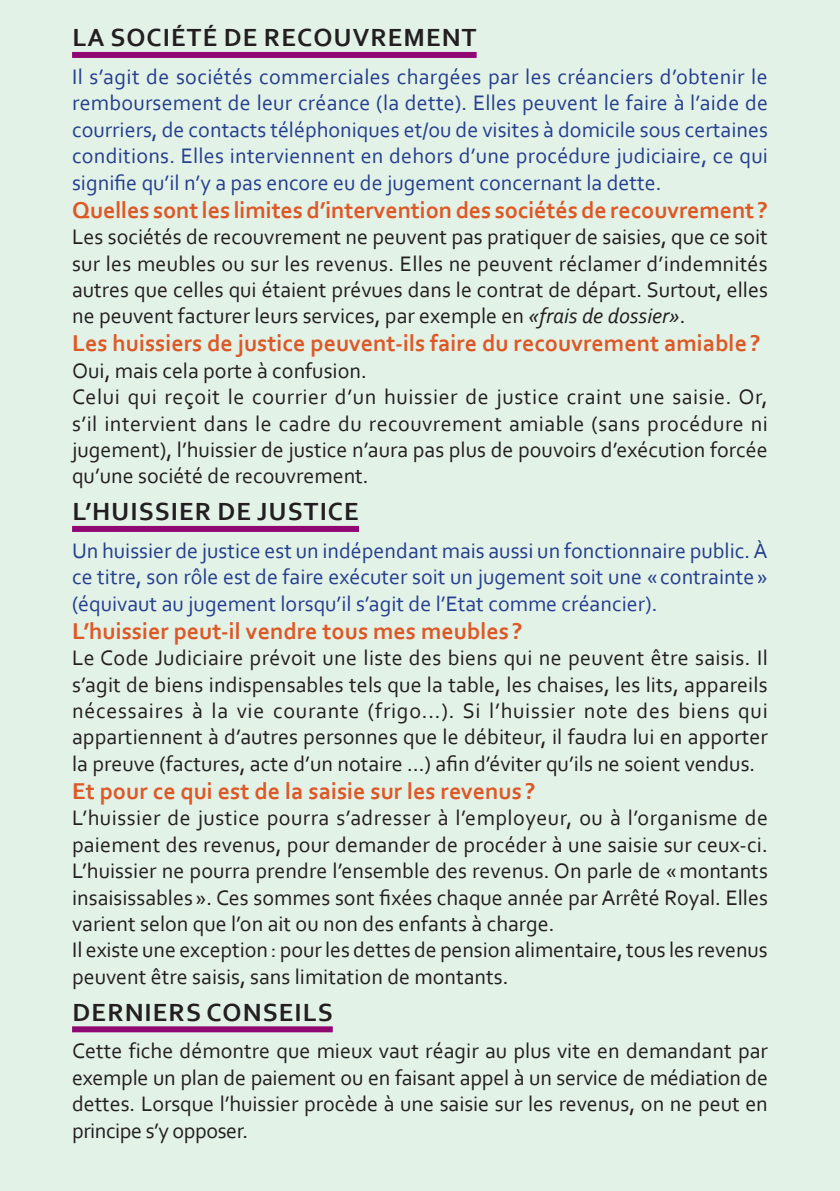
<style>
.page{position:relative;width:840px;height:1191px;background:#fff}
.page>*{position:absolute;margin:0;border:0;box-sizing:border-box;transform-origin:0 0}
.titre_en_blanc__bandeau{font:700 26px "Corbel";letter-spacing:.04em;color:#231f20}
.paragraphe_noir{font:700 24px "Corbel";color:#dd5827}
.paragraphe_noir-2{font:22px/26.4px "Corbel";color:#231f20;text-align:justify}
.paragraphe_noir-3{font:22px/26.4px "Corbel";color:#253f8e;text-align:justify}
.s1{font-style:italic}
</style>
<div class="page">
<div style="left:0;top:0;width:839px;height:1191px;background:#e3f2e7"></div>
<div style="left:72px;top:52px;width:404px;height:6px;background:#900872"></div>
<div style="left:72px;top:526px;width:287px;height:6px;background:#900872"></div>
<div style="left:72px;top:1026px;width:260px;height:6px;background:#900872"></div>
<p class="titre_en_blanc__bandeau" style="left:73px;top:22px;width:405px">LA SOCIÉTÉ DE RECOUVREMENT</p>
<p class="paragraphe_noir-3" style="left:72px;top:63px;width:697px">Il s’agit de sociétés commerciales chargées par les créanciers d’obtenir le remboursement de leur créance (la dette). Elles peuvent le faire à l’aide de courriers, de contacts téléphoniques et/ou de visites à domicile sous certaines conditions. Elles interviennent en dehors d’une procédure judiciaire, ce qui signifie qu’il n’y a pas encore eu de jugement concernant la dette.</p>
<p class="paragraphe_noir" style="left:72px;top:195px;width:697px">Quelles sont les limites d’intervention des sociétés de recouvrement ?</p>
<p class="paragraphe_noir-2" style="left:72px;top:223px;width:697px">Les sociétés de recouvrement ne peuvent pas pratiquer de saisies, que ce soit sur les meubles ou sur les revenus. Elles ne peuvent réclamer d’indemnités autres que celles qui étaient prévues dans le contrat de départ. Surtout, elles ne peuvent facturer leurs services, par exemple en <span class="s1">«frais de dossier»</span>.</p>
<p class="paragraphe_noir" style="left:72px;top:328px;width:689px">Les huissiers de justice peuvent-ils faire du recouvrement amiable?</p>
<p class="paragraphe_noir-2" style="left:72px;top:357px;width:296px">Oui, mais cela porte à confusion.</p>
<p class="paragraphe_noir-2" style="left:72px;top:383px;width:697px">Celui qui reçoit le courrier d’un huissier de justice craint une saisie. Or, s’il intervient dans le cadre du recouvrement amiable (sans procédure ni jugement), l’huissier de justice n’aura pas plus de pouvoirs d’exécution forcée qu’une société de recouvrement.</p>
<p class="titre_en_blanc__bandeau" style="left:73px;top:495px;width:288px">L’HUISSIER DE JUSTICE</p>
<p class="paragraphe_noir-3" style="left:72px;top:537px;width:697px">Un huissier de justice est un indépendant mais aussi un fonctionnaire public. À ce titre, son rôle est de faire exécuter soit un jugement soit une « contrainte » (équivaut au jugement lorsqu’il s’agit de l’Etat comme créancier).</p>
<p class="paragraphe_noir" style="left:72px;top:616px;width:452px">L’huissier peut-il vendre tous mes meubles ?</p>
<p class="paragraphe_noir-2" style="left:72px;top:644px;width:697px">Le Code Judiciaire prévoit une liste des biens qui ne peuvent être saisis. Il s’agit de biens indispensables tels que la table, les chaises, les lits, appareils nécessaires à la vie courante (frigo...). Si l’huissier note des biens qui appartiennent à d’autres personnes que le débiteur, il faudra lui en apporter la preuve (factures, acte d’un notaire …) afin d’éviter qu’ils ne soient vendus.</p>
<p class="paragraphe_noir" style="left:72px;top:776px;width:465px">Et pour ce qui est de la saisie sur les revenus ?</p>
<p class="paragraphe_noir-2" style="left:72px;top:804px;width:697px">L’huissier de justice pourra s’adresser à l’employeur, ou à l’organisme de paiement des revenus, pour demander de procéder à une saisie sur ceux-ci.<br>L’huissier ne pourra prendre l’ensemble des revenus. On parle de «montants insaisissables ». Ces sommes sont fixées chaque année par Arrêté Royal. Elles varient selon que l’on ait ou non des enfants à charge.</p>
<p class="paragraphe_noir-2" style="left:72px;top:936px;width:697px">Il existe une exception: pour les dettes de pension alimentaire, tous les revenus peuvent être saisis, sans limitation de montants.</p>
<p class="titre_en_blanc__bandeau" style="left:73px;top:996px;width:261px">DERNIERS CONSEILS</p>
<p class="paragraphe_noir-2" style="left:72px;top:1037px;width:697px">Cette fiche démontre que mieux vaut réagir au plus vite en demandant par exemple un plan de paiement ou en faisant appel à un service de médiation de dettes. Lorsque l’huissier procède à une saisie sur les revenus, on ne peut en principe s’y opposer.</p>
</div>
